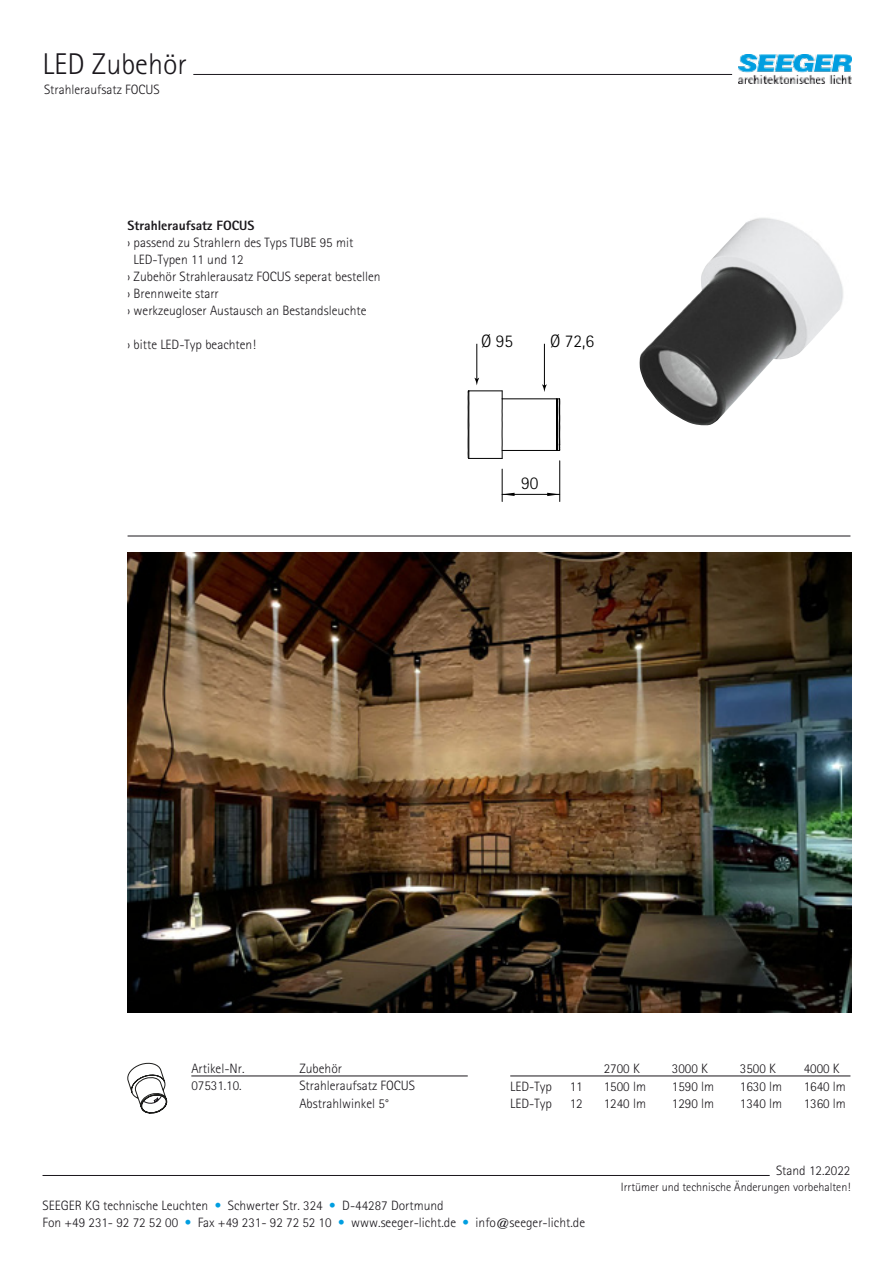
<style>
.page{position:relative;width:893px;height:1263px;background:#fff}
.page>*{position:absolute;margin:0;border:0;box-sizing:border-box;transform-origin:0 0}
.t1{font:300 30px "AT Rotis Sans Serif";color:#1a171c}
.t2{font:300 18px "AT Rotis Sans Serif";color:#000}
.t3{font:300 13.5px/17px "AT Rotis Sans Serif";color:#1a171b}
.t4{font:300 13.5px/17.2px "AT Rotis Sans Serif";color:#1a171c}
.t5{font:800 13.5px "AT Rotis Sans Serif";color:#1a171b}
.t6{font:300 12px "AT Rotis Sans Serif";color:#1a171c}
.s1{color:#009ee0}
</style>
<div class="page">
<hr style="left:193px;top:74px;width:539px;height:1px;background:#1a171c">
<hr style="left:43px;top:1175px;width:727px;height:1px;background:#1a171c">
<hr style="left:128px;top:536px;width:722px;height:1px;background:#1a171c">
<hr style="left:191px;top:1076px;width:277px;height:1px;background:#1a171c">
<hr style="left:510px;top:1076px;width:340px;height:1px;background:#1a171c">
<img style="left:639px;top:218px;width:204px;height:207px">
<svg style="left:127px;top:1062px;width:67px;height:52px"></svg>
<hr style="left:502px;top:494px;width:58px;height:1px;background:#000">
<hr style="left:559px;top:461px;width:1px;height:40px;background:#000">
<hr style="left:502px;top:469px;width:1px;height:32px;background:#000">
<svg style="left:502px;top:493px;width:13px;height:3px"></svg>
<svg style="left:547px;top:493px;width:13px;height:3px"></svg>
<hr style="left:502px;top:398px;width:54px;height:1px;background:#000">
<hr style="left:502px;top:450px;width:54px;height:1px;background:#000">
<svg style="left:556px;top:398px;width:5px;height:53px"></svg>
<hr style="left:469px;top:390px;width:33px;height:1px;background:#000">
<svg style="left:501px;top:391px;width:2px;height:68px"></svg>
<hr style="left:469px;top:458px;width:33px;height:1px;background:#000">
<hr style="left:476px;top:344px;width:1px;height:36px;background:#000">
<svg style="left:467px;top:378px;width:12px;height:81px"></svg>
<hr style="left:544px;top:344px;width:1px;height:43px;background:#000">
<svg style="left:542px;top:384px;width:5px;height:8px"></svg>
<img style="left:128px;top:553px;width:724px;height:459px">
<img style="left:738px;top:54px;width:114px;height:30px">
<p class="t1" style="left:43px;top:47px;width:146px">LED Zubehör</p>
<p class="t3" style="left:44px;top:80px;width:117px">Strahleraufsatz FOCUS</p>
<p class="t5" style="left:128px;top:216px;width:128px">Strahleraufsatz FOCUS</p>
<p class="t3" style="left:128px;top:234px;width:227px">› passend zu Strahlern des Typs TUBE 95 mit</p>
<p class="t3" style="left:134px;top:251px;width:111px">LED-Typen 11 und 12</p>
<p class="t3" style="left:128px;top:268px;width:254px">› Zubehör Strahlerausatz FOCUS seperat bestellen › Brennweite starr</p>
<p class="t3" style="left:128px;top:302px;width:240px">› werkzeugloser Austausch an Bestandsleuchte</p>
<p class="t3" style="left:128px;top:336px;width:130px">› bitte LED-Typ beachten!</p>
<p class="t2" style="left:481px;top:330px;width:33px">Ø 95</p>
<p class="t2" style="left:550px;top:330px;width:45px">Ø 72,6</p>
<p class="t2" style="left:521px;top:473px;width:19px">90</p>
<p class="t4" style="left:191px;top:1060px;width:55px">Artikel-Nr.</p>
<p class="t4" style="left:299px;top:1060px;width:44px">Zubehör</p>
<p class="t4" style="left:191px;top:1077px;width:52px">07531.10.</p>
<p class="t4" style="left:299px;top:1077px;width:117px">Strahleraufsatz FOCUS<br>Abstrahlwinkel 5°</p>
<p class="t3" style="left:604px;top:1060px;width:37px">2700 K</p>
<p class="t3" style="left:672px;top:1060px;width:37px">3000 K</p>
<p class="t3" style="left:740px;top:1060px;width:37px">3500 K</p>
<p class="t3" style="left:804px;top:1060px;width:37px">4000 K</p>
<p class="t3" style="left:510px;top:1078px;width:43px">LED-Typ</p>
<p class="t3" style="left:570px;top:1078px;width:14px">11</p>
<p class="t3" style="left:604px;top:1078px;width:44px">1500 lm</p>
<p class="t3" style="left:672px;top:1078px;width:44px">1590 lm</p>
<p class="t3" style="left:740px;top:1078px;width:44px">1630 lm</p>
<p class="t3" style="left:804px;top:1078px;width:44px">1640 lm</p>
<p class="t3" style="left:510px;top:1095px;width:43px">LED-Typ</p>
<p class="t3" style="left:570px;top:1095px;width:14px">12</p>
<p class="t3" style="left:604px;top:1095px;width:44px">1240 lm</p>
<p class="t3" style="left:672px;top:1095px;width:44px">1290 lm</p>
<p class="t3" style="left:740px;top:1095px;width:44px">1340 lm</p>
<p class="t3" style="left:804px;top:1095px;width:44px">1360 lm</p>
<p class="t4" style="left:776px;top:1162px;width:76px">Stand 12.2022</p>
<p class="t6" style="left:621px;top:1180px;width:231px">Irrtümer und technische Änderungen vorbehalten!</p>
<p class="t4" style="left:43px;top:1196px;width:403px">SEEGER KG technische Leuchten <span class="s1">•</span> Schwerter Str. 324 <span class="s1">•</span> D-44287 Dortmund</p>
<p class="t4" style="left:43px;top:1213px;width:544px">Fon +49 231- 92 72 52 00 <span class="s1">•</span> Fax +49 231- 92 72 52 10 <span class="s1">•</span> www.seeger-licht.de <span class="s1">•</span> info@seeger-licht.de</p>
</div>
